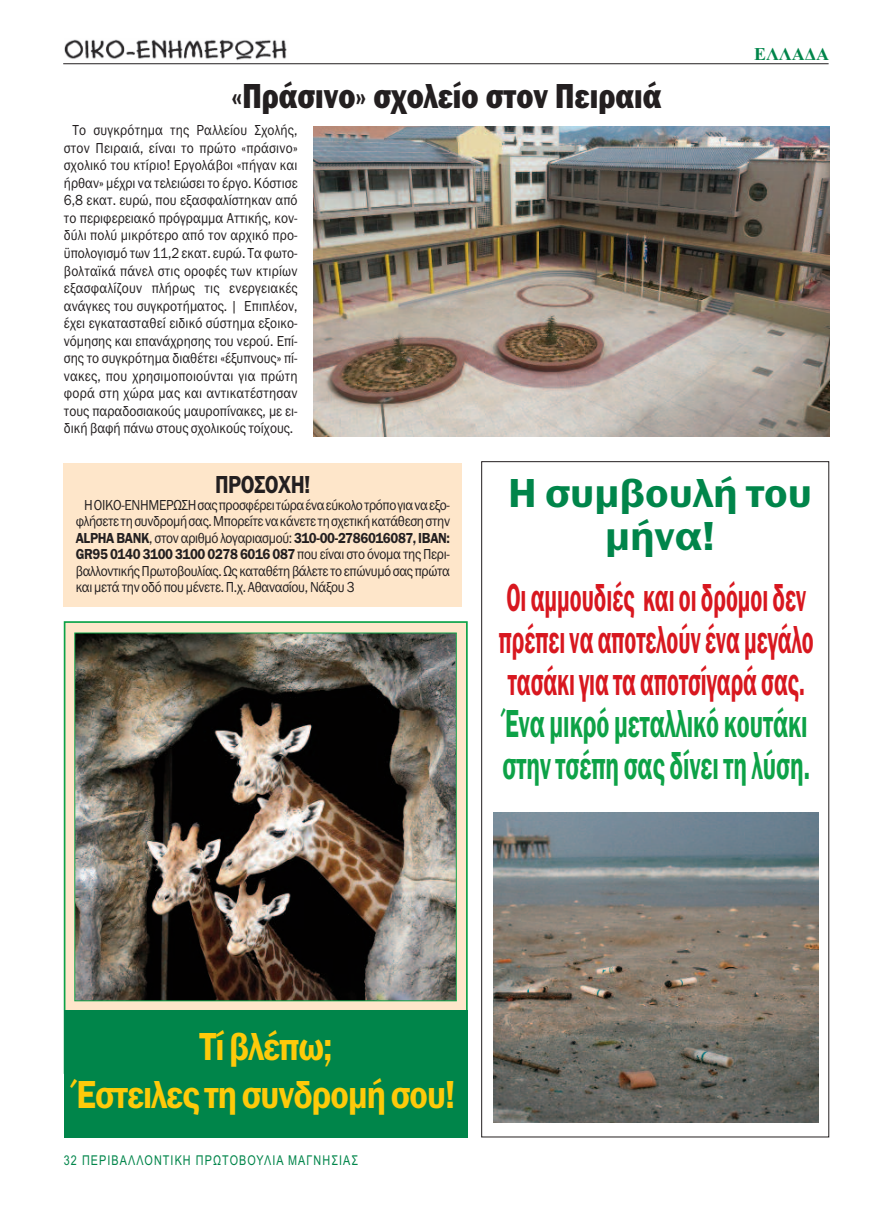
<style>
.page{position:relative;width:893px;height:1212px;background:#fff}
.page>*{position:absolute;margin:0;border:0;box-sizing:border-box;transform-origin:0 0}
.t1{font:600 42px/43.5px "Franklin Gothic";color:#00854a;text-align:center;scale:1.05 1}
.t2{font:600 40.5px/42px "Franklin Gothic";color:#d8171f;scale:.55 1}
.t3{font:600 40.5px/42px "Franklin Gothic";color:#0da247;scale:.6 1}
.t4{font:600 40.5px/47.7px "Franklin Gothic";letter-spacing:-.025em;color:#feca0a;text-align:center;scale:.85 1}
.t5{font:800 36px "Franklin Gothic";color:#231f20;scale:.8 1}
.t6{font:600 25.5px "Franklin Gothic";letter-spacing:-.025em;color:#231f20;scale:.85 1}
.t7{font:700 18px "Times New Roman";color:#00854a}
.t8{font:15px/17.5px "Franklin Gothic";letter-spacing:.005em;color:#231f20;text-align:justify;scale:.9 1}
.t9{font:13.5px "Arial";letter-spacing:.1em;color:#00854a;scale:.8 1}
.s1{font-weight:600}
</style>
<div class="page">
<img style="left:65px;top:39px;width:222px;height:22px">
<hr style="left:63px;top:63px;width:766px;height:1px;background:#231f20">
<div style="left:65px;top:623px;width:401px;height:449px;background:#fee6ca"></div>
<div style="left:64px;top:463px;width:398px;height:144px;background:#fee6ca"></div>
<img style="left:493px;top:813px;width:326px;height:310px">
<img style="left:76px;top:634px;width:379px;height:365px">
<div style="left:74px;top:632px;width:383px;height:369px;border:1px solid #0da247"></div>
<div style="left:64px;top:1010px;width:404px;height:127px;background:#00854a"></div>
<img style="left:313px;top:126px;width:516px;height:311px">
<h3 class="t5" style="left:232px;top:74px;width:539px">«Πράσινο» σχολείο στον Πειραιά</h3>
<p class="t8" style="left:64px;top:121px;width:261px;text-align:center">Το συγκρότημα της Ραλλείου Σχολής, στον Πειραιά, είναι το πρώτο «πράσινο» σχολικό του κτίριο! Εργολάβοι «πήγαν και ήρθαν» μέχρι να τελειώσει το έργο. Κόστισε 6,8 εκατ. ευρώ, που εξασφαλίστηκαν από το περιφερειακό πρόγραμμα Αττικής, κον&shy;δύλι πολύ μικρότερο από τον αρχικό προ&shy;ϋπολογισμό των 11,2 εκατ. ευρώ. Τα φωτο&shy;βολταϊκά πάνελ στις οροφές των κτιρίων εξασφαλίζουν πλήρως τις ενεργειακές ανάγκες του συγκροτήματος. | Επιπλέον, έχει εγκατασταθεί ειδικό σύστημα εξοικο&shy;νόμησης και επανάχρησης του νερού. Επί&shy;σης το συγκρότημα διαθέτει «έξυπνους» πί&shy;νακες, που χρησιμοποιούνται για πρώτη φορά στη χώρα μας και αντικατέστησαν τους παραδοσιακούς μαυροπίνακες, με ει&shy;δική βαφή πάνω στους σχολικούς τοίχους.</p>
<p class="t7" style="left:754px;top:43px;width:77px">ΕΛΛΑΔΑ</p>
<h3 class="t6" style="left:215px;top:470px;width:114px">ΠΡΟΣΟΧΗ!</h3>
<p class="t8" style="left:76px;top:496px;width:417px;line-height:16.5px;text-indent:9px">ΗΟΙΚΟ-ΕΝΗΜΕΡΩΣΗσαςπροσφέρειτώραέναεύκολοτρόπογιαναεξο&shy;φλήσετετησυνδρομήσας.Μπορείτενακάνετετησχετικήκατάθεσηστην <span class="s1">ALPHA BANK</span>, στον αριθμό λογαριασμού: <span class="s1">310-00-2786016087, IBAN:<br>GR95 0140 3100 3100 0278 6016 087</span> που είναι στο όνομα της Περι&shy;βαλλοντικήςΠρωτοβουλίας.Ωςκαταθέτηβάλετε τοεπώνυμόσαςπρώτα και μετά την οδό που μένετε. Π.χ. Αθανασίου, Νάξου 3</p>
<h1 class="t1" style="left:508px;top:471px;width:291px">Η συμβουλή του μήνα!</h1>
<h2 class="t2" style="left:499px;top:576px;width:574px">Οι αμμουδιές και οι δρόμοι δεν πρέπει να αποτελούν ένα μεγάλο τασάκι για τα αποτσίγαρά σας.</h2>
<h2 class="t3" style="left:503px;top:702px;width:514px">Ένα μικρό μεταλλικό κουτάκι στην τσέπη σας δίνει τη λύση.</h2>
<h2 class="t4" style="left:76px;top:1022px;width:447px">Τί βλέπω;<br>Έστειλες τη συνδρομή σου!</h2>
<p class="t9" style="left:64px;top:1153px;width:369px">32 ΠΕΡΙΒΑΛΛΟΝΤΙΚΗ ΠΡΩΤΟΒΟΥΛΙΑ ΜΑΓΝΗΣΙΑΣ</p>
</div>
